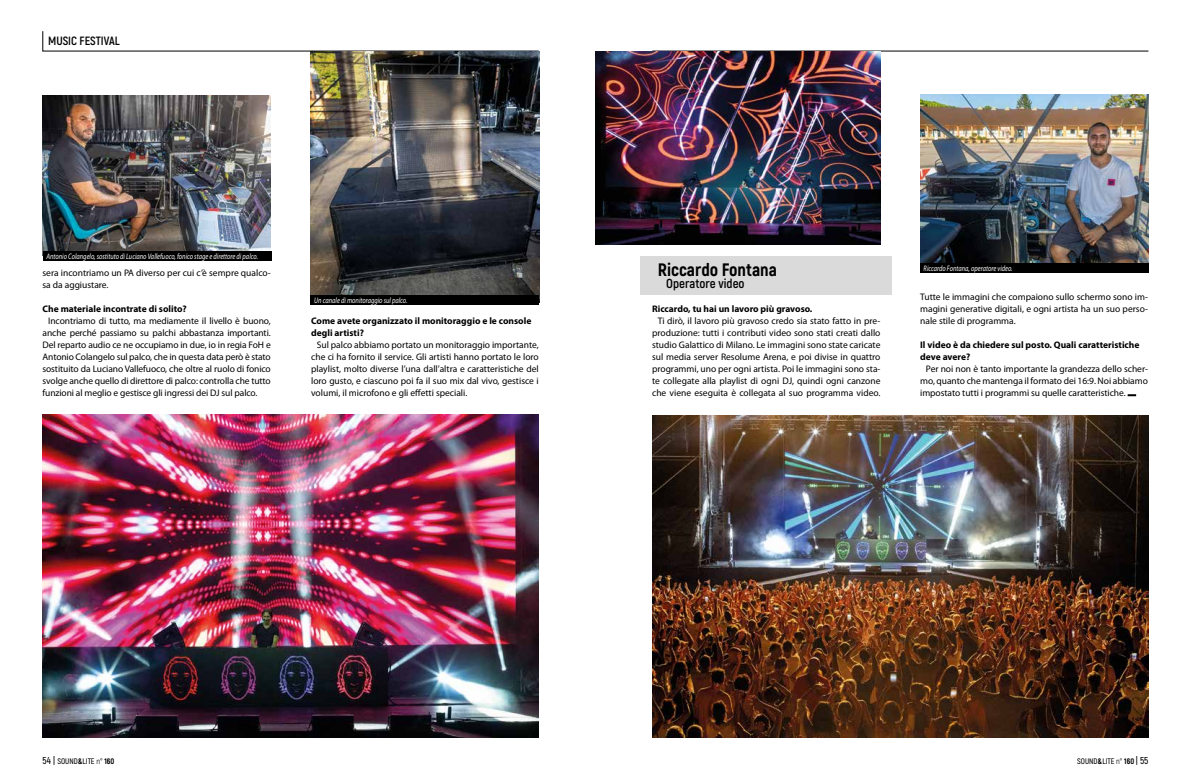
<style>
.page{position:relative;width:1191px;height:780px;background:#fff}
.page>*{position:absolute;margin:0;border:0;box-sizing:border-box;transform-origin:0 0}
.t1{font:800 18px "Akrobat";color:#000}
.t2{font:700 13px "Akrobat";color:#000}
.t3{font:700 12px "Akrobat";color:#000}
.t4{font:9.5px/12px "Myriad Pro";color:#000;text-align:justify}
.t5{font:700 9.5px/12px "Myriad Pro";color:#000}
.t6{font:italic 8px "Myriad Pro";color:#fff;scale:.8 1}
.t7{font:600 8px "Akrobat";color:#000}
.s1{font-size:10px}
.s2{font-weight:800}
.s3{font-weight:400}
</style>
<div class="page">
<hr style="left:43px;top:51px;width:496px;height:1px;background:#000">
<hr style="left:652px;top:51px;width:496px;height:1px;background:#000">
<svg style="left:43px;top:31px;width:1px;height:20px"></svg>
<img style="left:311px;top:51px;width:228px;height:244px">
<img style="left:652px;top:415px;width:496px;height:322px">
<img style="left:920px;top:94px;width:228px;height:169px">
<div style="left:920px;top:263px;width:228px;height:10px;background:#000"></div>
<img style="left:42px;top:95px;width:229px;height:160px">
<div style="left:43px;top:251px;width:228px;height:10px;background:#000"></div>
<div style="left:311px;top:295px;width:228px;height:10px;background:#000"></div>
<img style="left:43px;top:415px;width:495px;height:322px">
<div style="left:640px;top:256px;width:251px;height:25px;background:#dadada"></div>
<div style="left:640px;top:276px;width:251px;height:18px;background:#dadada"></div>
<img style="left:595px;top:51px;width:285px;height:193px">
<svg style="left:1127px;top:394px;width:9px;height:2px"></svg>
<p class="t3" style="left:48px;top:33px;width:73px">MUSIC FESTIVAL</p>
<p class="t6" style="left:46px;top:251px;width:266px">Antonio Colangelo, sostituto di Luciano Vallefuoco, fonico stage e direttore di palco.</p>
<p class="t4" style="left:43px;top:267px;width:230px">sera incontriamo un PA diverso per cui c’è sempre qualco&shy;sa da aggiustare.</p>
<p class="t5" style="left:43px;top:302px;width:146px">Che materiale incontrate di solito?</p>
<p class="t4" style="left:43px;top:315px;width:230px;text-indent:6px">Incontriamo di tutto, ma mediamente il livello è buono, anche perché passiamo su palchi abbastanza importanti.<br>Del reparto audio ce ne occupiamo in due, io in regia FoH e Antonio Colangelo sul palco, che in questa data però è stato sostituito da Luciano Vallefuoco, che oltre al ruolo di fonico svolge anche quello di direttore di palco: controlla che tutto funzioni al meglio e gestisce gli ingressi dei DJ sul palco.</p>
<p class="t5" style="left:311px;top:314px;width:222px">Come avete organizzato il monitoraggio e le console degli artisti?</p>
<p class="t6" style="left:314px;top:295px;width:118px">Un canale di monitoraggio sul palco.</p>
<p class="t4" style="left:311px;top:339px;width:229px;text-indent:6px">Sul palco abbiamo portato un monitoraggio importante, che ci ha fornito il service. Gli artisti hanno portato le loro playlist, molto diverse l’una dall’altra e caratteristiche del loro gusto, e ciascuno poi fa il suo mix dal vivo, gestisce i volumi, il microfono e gli effetti speciali.</p>
<h1 class="t1" style="left:658px;top:258px;width:121px">Riccardo Fontana</h1>
<h2 class="t2" style="left:666px;top:275px;width:80px">Operatore video</h2>
<p class="t5" style="left:652px;top:302px;width:162px">Riccardo, tu hai un lavoro più gravoso.</p>
<p class="t4" style="left:652px;top:315px;width:230px;text-align:center">Ti dirò, il lavoro più gravoso credo sia stato fatto in pre&shy;produzione: tutti i contributi video sono stati creati dallo studio Galattico di Milano. Le immagini sono state caricate sul media server Resolume Arena, e poi divise in quattro programmi, uno per ogni artista. Poi le immagini sono sta&shy;te collegate alla playlist di ogni DJ, quindi ogni canzone che viene eseguita è collegata al suo programma video.</p>
<p class="t6" style="left:923px;top:263px;width:113px">Riccardo Fontana, operatore video.</p>
<p class="t4" style="left:920px;top:291px;width:229px">Tutte le immagini che compaiono sullo schermo sono im&shy;magini generative digitali, e ogni artista ha un suo perso&shy;nale stile di programma.</p>
<p class="t5" style="left:920px;top:338px;width:221px">Il video è da chiedere sul posto. Quali caratteristiche deve avere?</p>
<p class="t4" style="left:920px;top:363px;width:229px;text-indent:6px">Per noi non è tanto importante la grandezza dello scher&shy;mo, quanto che mantenga il formato dei 16:9. Noi abbiamo impostato tutti i programmi su quelle caratteristiche.</p>
<p class="t7" style="left:43px;top:756px;width:73px"><span class="s1">54 |</span> SOUND<span class="s2">&amp;</span>LITE <span class="s3">n°</span> <span class="s2">160</span></p>
<p class="t7" style="left:1077px;top:756px;width:73px">SOUND<span class="s2">&amp;</span>LITE <span class="s3">n°</span> <span class="s2">160</span> <span class="s1">| 55</span></p>
</div>
